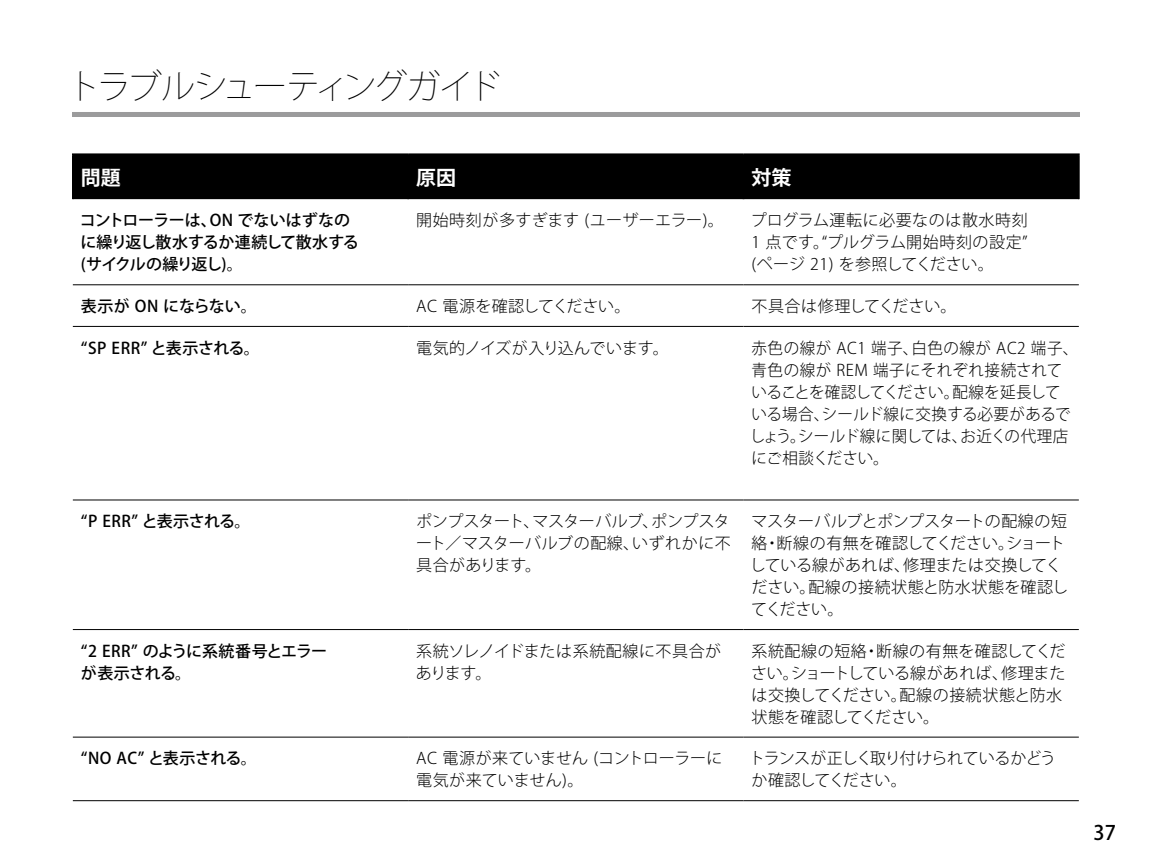
<style>
.page{position:relative;width:1152px;height:864px;background:#fff}
.page>*{position:absolute;margin:0;border:0;box-sizing:border-box;transform-origin:0 0}
.t1{font:200 34px "Koz Go Pro";letter-spacing:-.1em;color:#000}
.t2{font:700 20px "Koz Go Pro";color:#fff}
.t3{font:500 20px "Koz Go Pro";color:#000}
.t4{font:300 16px/22px "Koz Go Pro";letter-spacing:.005em;color:#000}
.t5{font:500 16px/22px "Koz Go Pro";letter-spacing:-.015em;color:#000}
.t6{font:300 16px/22px "Koz Go Pro";letter-spacing:.025em;color:#000}
.t7{font:300 16px/22px "Koz Go Pro";letter-spacing:-.045em;color:#000}
.t8{font:500 16px "Koz Go Pro";letter-spacing:.01em;color:#000}
.t9{font:500 16px "Koz Go Pro";letter-spacing:.005em;color:#000}
</style>
<div class="page">
<div style="left:72px;top:112px;width:1008px;height:5px;background:#9b9b9c"></div>
<div style="left:74px;top:155px;width:1004px;height:44px;background:#000"></div>
<hr style="left:72px;top:153px;width:336px;height:2px;background:#000">
<hr style="left:72px;top:155px;width:2px;height:44px;background:#000">
<hr style="left:408px;top:153px;width:336px;height:2px;background:#000">
<hr style="left:407px;top:155px;width:2px;height:44px;background:#000">
<hr style="left:744px;top:153px;width:336px;height:2px;background:#000">
<hr style="left:743px;top:155px;width:1px;height:44px;background:#000">
<hr style="left:1078px;top:155px;width:2px;height:44px;background:#000">
<hr style="left:73px;top:284px;width:335px;height:1px;background:#000">
<hr style="left:408px;top:284px;width:336px;height:1px;background:#000">
<hr style="left:744px;top:284px;width:335px;height:1px;background:#000">
<hr style="left:73px;top:326px;width:335px;height:1px;background:#000">
<hr style="left:408px;top:326px;width:336px;height:1px;background:#000">
<hr style="left:744px;top:326px;width:335px;height:1px;background:#000">
<hr style="left:73px;top:500px;width:335px;height:1px;background:#000">
<hr style="left:408px;top:500px;width:336px;height:1px;background:#000">
<hr style="left:744px;top:500px;width:335px;height:1px;background:#000">
<hr style="left:73px;top:629px;width:335px;height:1px;background:#000">
<hr style="left:408px;top:629px;width:336px;height:1px;background:#000">
<hr style="left:744px;top:629px;width:335px;height:1px;background:#000">
<hr style="left:73px;top:737px;width:335px;height:1px;background:#000">
<hr style="left:408px;top:737px;width:336px;height:1px;background:#000">
<hr style="left:744px;top:737px;width:335px;height:1px;background:#000">
<hr style="left:73px;top:800px;width:335px;height:1px;background:#000">
<hr style="left:408px;top:800px;width:336px;height:1px;background:#000">
<hr style="left:744px;top:800px;width:335px;height:1px;background:#000">
<h1 class="t1" style="left:67px;top:64px;width:436px">トラブルシューティングガイド</h1>
<p class="t2" style="left:81px;top:165px;width:41px">問題</p>
<p class="t2" style="left:416px;top:165px;width:41px">原因</p>
<p class="t2" style="left:752px;top:165px;width:41px">対策</p>
<p class="t5" style="left:80px;top:210px;width:281px">コントローラーは、ON でないはずなのに繰り返し散水するか連続して散水する(サイクルの繰り返し)。</p>
<p class="t6" style="left:416px;top:210px;width:309px">開始時刻が多すぎます (ユーザーエラー)。</p>
<p class="t4" style="left:751px;top:210px;width:279px;text-align:justify">プログラム運転に必要なのは散水時刻1 点です。“プルグラム開始時刻の設定” (ページ 21) を参照してください。</p>
<p class="t9" style="left:81px;top:296px;width:178px">表示が ON にならない。</p>
<p class="t4" style="left:416px;top:295px;width:216px">AC 電源を確認してください。</p>
<p class="t4" style="left:751px;top:295px;width:206px">不具合は修理してください。</p>
<p class="t8" style="left:81px;top:338px;width:180px">“SP ERR” と表示される。</p>
<p class="t4" style="left:416px;top:337px;width:254px">電気的ノイズが入り込んでいます。</p>
<p class="t4" style="left:750px;top:337px;width:330px">赤色の線が AC1 端子、白色の線が AC2 端子、青色の線が REM 端子にそれぞれ接続されていることを確認してください。配線を延長している場合、シールド線に交換する必要があるでしょう。シールド線に関しては、お近くの代理店にご相談ください。</p>
<p class="t5" style="left:81px;top:511px;width:171px">“P ERR” と表示される。</p>
<p class="t4" style="left:416px;top:510px;width:316px;text-align:justify">ポンプスタート、マスターバルブ、ポンプスタート／マスターバルブの配線、いずれかに不具合があります。</p>
<p class="t4" style="left:750px;top:510px;width:320px">マスターバルブとポンプスタートの配線の短絡・断線の有無を確認してください。ショートしている線があれば、修理または交換してください。配線の接続状態と防水状態を確認してください。</p>
<p class="t5" style="left:81px;top:641px;width:248px">“2 ERR” のように系統番号とエラーが表示される。</p>
<p class="t6" style="left:416px;top:640px;width:307px">系統ソレノイドまたは系統配線に不具合があります。</p>
<p class="t4" style="left:751px;top:640px;width:316px">系統配線の短絡・断線の有無を確認してください。ショートしている線があれば、修理または交換してください。配線の接続状態と防水状態を確認してください。</p>
<p class="t5" style="left:81px;top:748px;width:178px">“NO AC” と表示される。</p>
<p class="t4" style="left:416px;top:748px;width:308px">AC 電源が来ていません (コントローラーに電気が来ていません)。</p>
<p class="t7" style="left:749px;top:748px;width:308px">トランスが正しく取り付けられているかどうか確認してください。</p>
<p class="t3" style="left:1094px;top:820px;width:24px">37</p>
</div>
